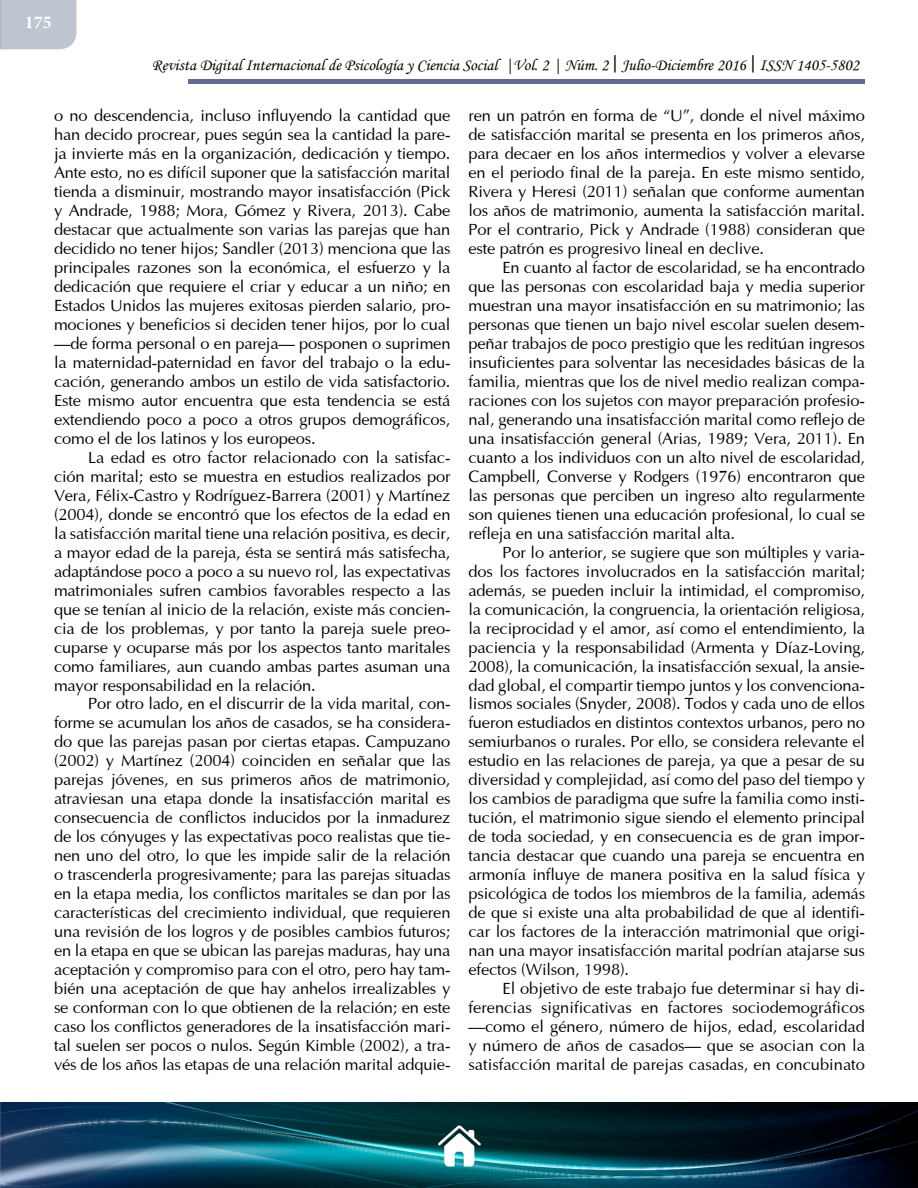
<style>
.page{position:relative;width:918px;height:1188px;background:#fff}
.page>*{position:absolute;margin:0;border:0;box-sizing:border-box;transform-origin:0 0}
.t1{font:700 18px "Minion Pro";color:#fff}
.t2{font:16.5px/18.9px "Optima";letter-spacing:-.01em;color:#000;text-align:justify}
.t3{font:16.5px "Monotype Corsiva";color:#000}
.s1{font-family:"Soberana Sans"}
</style>
<div class="page">
<img style="left:0;top:1103px;width:918px;height:85px">
<div style="left:188px;top:79px;width:677px;height:5px;background:#636990"></div>
<div style="left:0;top:0;width:76px;height:49px;background:#bec4d0"></div>
<img style="left:438px;top:1124px;width:42px;height:43px">
<p class="t1" style="left:25px;top:10px;width:28px">175</p>
<p class="t3" style="left:152px;top:55px;width:709px">Revista Digital Internacional de Psicología y Ciencia Social |Vol. 2 | Núm. 2 <span class="s1">|</span> Julio-Diciembre 2016 <span class="s1">|</span> ISSN 1405-5802</p>
<p class="t2" style="left:54px;top:105px;width:398px">o no descendencia, incluso influyendo la cantidad que han decido procrear, pues según sea la cantidad la pare&shy;ja invierte más en la organización, dedicación y tiempo.<br>Ante esto, no es difícil suponer que la satisfacción marital tienda a disminuir, mostrando mayor insatisfacción (Pick y Andrade, 1988; Mora, Gómez y Rivera, 2013). Cabe destacar que actualmente son varias las parejas que han decidido no tener hijos; Sandler (2013) menciona que las principales razones son la económica, el esfuerzo y la dedicación que requiere el criar y educar a un niño; en Estados Unidos las mujeres exitosas pierden salario, pro&shy;mociones y beneficios si deciden tener hijos, por lo cual —de forma personal o en pareja— posponen o suprimen la maternidad-paternidad en favor del trabajo o la edu&shy;cación, generando ambos un estilo de vida satisfactorio.<br>Este mismo autor encuentra que esta tendencia se está extendiendo poco a poco a otros grupos demográficos, como el de los latinos y los europeos.</p>
<p class="t2" style="left:54px;top:446px;width:398px;text-indent:34px">La edad es otro factor relacionado con la satisfac&shy;ción marital; esto se muestra en estudios realizados por Vera, Félix-Castro y Rodríguez-Barrera (2001) y Martínez (2004), donde se encontró que los efectos de la edad en la satisfacción marital tiene una relación positiva, es decir, a mayor edad de la pareja, ésta se sentirá más satisfecha, adaptándose poco a poco a su nuevo rol, las expectativas matrimoniales sufren cambios favorables respecto a las que se tenían al inicio de la relación, existe más concien&shy;cia de los problemas, y por tanto la pareja suele preo&shy;cuparse y ocuparse más por los aspectos tanto maritales como familiares, aun cuando ambas partes asuman una mayor responsabilidad en la relación.</p>
<p class="t2" style="left:54px;top:693px;width:398px;text-indent:34px">Por otro lado, en el discurrir de la vida marital, con&shy;forme se acumulan los años de casados, se ha considera&shy;do que las parejas pasan por ciertas etapas. Campuzano (2002) y Martínez (2004) coinciden en señalar que las parejas jóvenes, en sus primeros años de matrimonio, atraviesan una etapa donde la insatisfacción marital es consecuencia de conflictos inducidos por la inmadurez de los cónyuges y las expectativas poco realistas que tie&shy;nen uno del otro, lo que les impide salir de la relación o trascenderla progresivamente; para las parejas situadas en la etapa media, los conflictos maritales se dan por las características del crecimiento individual, que requieren una revisión de los logros y de posibles cambios futuros; en la etapa en que se ubican las parejas maduras, hay una aceptación y compromiso para con el otro, pero hay tam&shy;bién una aceptación de que hay anhelos irrealizables y se conforman con lo que obtienen de la relación; en este caso los conflictos generadores de la insatisfacción mari&shy;tal suelen ser pocos o nulos. Según Kimble (2002), a tra&shy;vés de los años las etapas de una relación marital adquie-</p>
<p class="t2" style="left:469px;top:105px;width:398px">ren un patrón en forma de “U”, donde el nivel máximo de satisfacción marital se presenta en los primeros años, para decaer en los años intermedios y volver a elevarse en el periodo final de la pareja. En este mismo sentido, Rivera y Heresi (2011) señalan que conforme aumentan los años de matrimonio, aumenta la satisfacción marital.<br>Por el contrario, Pick y Andrade (1988) consideran que este patrón es progresivo lineal en declive.</p>
<p class="t2" style="left:469px;top:257px;width:398px;text-indent:34px">En cuanto al factor de escolaridad, se ha encontrado que las personas con escolaridad baja y media superior muestran una mayor insatisfacción en su matrimonio; las personas que tienen un bajo nivel escolar suelen desem&shy;peñar trabajos de poco prestigio que les reditúan ingresos insuficientes para solventar las necesidades básicas de la familia, mientras que los de nivel medio realizan compa&shy;raciones con los sujetos con mayor preparación profesio&shy;nal, generando una insatisfacción marital como reflejo de una insatisfacción general (Arias, 1989; Vera, 2011). En cuanto a los individuos con un alto nivel de escolaridad, Campbell, Converse y Rodgers (1976) encontraron que las personas que perciben un ingreso alto regularmente son quienes tienen una educación profesional, lo cual se refleja en una satisfacción marital alta.</p>
<p class="t2" style="left:469px;top:541px;width:398px;text-indent:34px">Por lo anterior, se sugiere que son múltiples y varia&shy;dos los factores involucrados en la satisfacción marital; además, se pueden incluir la intimidad, el compromiso, la comunicación, la congruencia, la orientación religiosa, la reciprocidad y el amor, así como el entendimiento, la paciencia y la responsabilidad (Armenta y Díaz-Loving, 2008), la comunicación, la insatisfacción sexual, la ansie&shy;dad global, el compartir tiempo juntos y los convenciona&shy;lismos sociales (Snyder, 2008). Todos y cada uno de ellos fueron estudiados en distintos contextos urbanos, pero no semiurbanos o rurales. Por ello, se considera relevante el estudio en las relaciones de pareja, ya que a pesar de su diversidad y complejidad, así como del paso del tiempo y los cambios de paradigma que sufre la familia como insti&shy;tución, el matrimonio sigue siendo el elemento principal de toda sociedad, y en consecuencia es de gran impor&shy;tancia destacar que cuando una pareja se encuentra en armonía influye de manera positiva en la salud física y psicológica de todos los miembros de la familia, además de que si existe una alta probabilidad de que al identifi&shy;car los factores de la interacción matrimonial que origi&shy;nan una mayor insatisfacción marital podrían atajarse sus efectos (Wilson, 1998).</p>
<p class="t2" style="left:469px;top:978px;width:398px;text-indent:34px">El objetivo de este trabajo fue determinar si hay di&shy;ferencias significativas en factores sociodemográficos —como el género, número de hijos, edad, escolaridad y número de años de casados— que se asocian con la satisfacción marital de parejas casadas, en concubinato</p>
</div>
